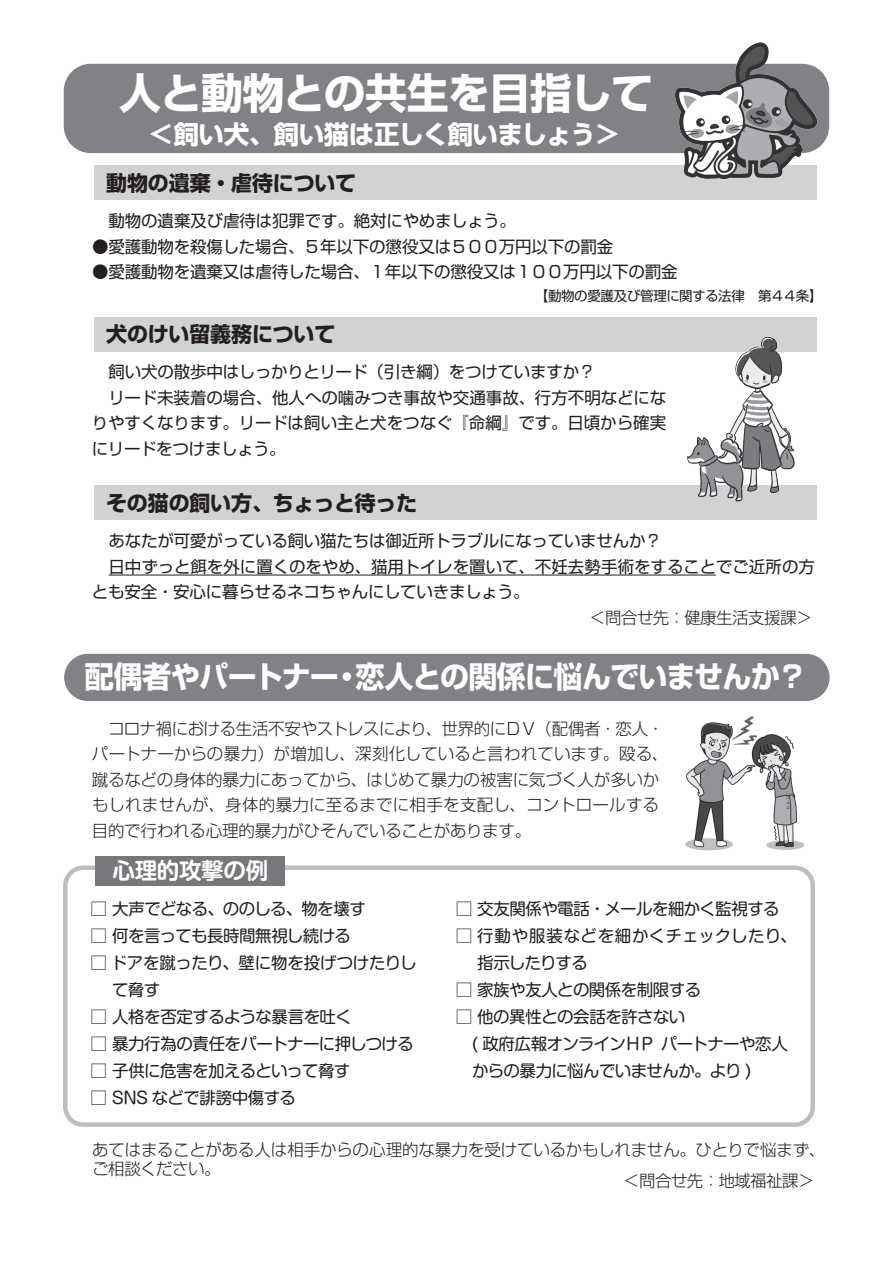
<style>
.page{position:relative;width:893px;height:1263px;background:#fff}
.page>*{position:absolute;margin:0;border:0;box-sizing:border-box;transform-origin:0 0}
.t1{font:700 42px "Shin Go Pro";letter-spacing:-.025em;color:#fff}
.t2{font:700 30px "Shin Go Pro";letter-spacing:-.03em;color:#fff}
.t3{font:700 25.5px "Shin Go Pro";letter-spacing:-.025em;color:#fff}
.t4{font:700 22.5px "Shin M Go Pro De";letter-spacing:-.015em;color:#fff}
.t5{font:700 21px "Shin Go Pro";letter-spacing:-.01em;color:#231f20}
.t6{font:16.5px/25.5px "Shin Go Pro";letter-spacing:-.01em;color:#231f20}
.t7{font:300 16.5px/25.5px "Shin Go Pro";letter-spacing:-.01em;color:#231f20}
.t8{font:16.5px/27px "Shin M Go Pro";letter-spacing:-.03em;color:#231f20}
.t9{font:16.5px/27px "Shin M Go Pro";letter-spacing:.01em;color:#231f20}
.t10{font:300 16.5px "Shin Go Pro";letter-spacing:-.035em;color:#231f20}
.t11{font:13.5px "Shin Go Pro";letter-spacing:-.035em;color:#231f20}
</style>
<div class="page">
<div style="left:64px;top:64px;width:765px;height:89px;background:#808285;border-radius:27px"></div>
<div style="left:64px;top:654px;width:766px;height:47px;background:#808285;border-radius:24px"></div>
<div style="left:63px;top:865px;width:752px;height:262px;border:4px solid #bcbdc0;border-radius:18px"></div>
<div style="left:96px;top:856px;width:189px;height:29px;background:#76787b"></div>
<div style="left:94px;top:166px;width:722px;height:34px;background:#d1d2d4"></div>
<div style="left:94px;top:317px;width:722px;height:34px;background:#d1d2d4"></div>
<div style="left:94px;top:486px;width:722px;height:34px;background:#d1d2d4"></div>
<img style="left:669px;top:42px;width:152px;height:138px">
<hr style="left:109px;top:575px;width:607px;height:1px;background:#231f20">
<img style="left:685px;top:717px;width:120px;height:134px">
<img style="left:678px;top:336px;width:139px;height:171px">
<h1 class="t1" style="left:119px;top:60px;width:535px">人と動物との共生を目指して</h1>
<h3 class="t3" style="left:149px;top:114px;width:472px">＜飼い犬、飼い猫は正しく飼いましょう＞</h3>
<p class="t5" style="left:106px;top:166px;width:251px">動物の遺棄・虐待について</p>
<p class="t6" style="left:92px;top:206px;width:425px">　動物の遺棄及び虐待は犯罪です。絶対にやめましょう。</p>
<p class="t6" style="left:92px;top:232px;width:523px">●愛護動物を殺傷した場合、５年以下の懲役又は５００万円以下の罰金</p>
<p class="t6" style="left:92px;top:257px;width:587px">●愛護動物を遺棄又は虐待した場合、１年以下の懲役又は１００万円以下の罰金</p>
<p class="t11" style="left:535px;top:285px;width:289px">【動物の愛護及び管理に関する法律　第４４条】</p>
<p class="t5" style="left:106px;top:317px;width:231px">犬のけい留義務について</p>
<p class="t6" style="left:92px;top:357px;width:576px">　飼い犬の散歩中はしっかりとリード（引き綱）をつけていますか？<br>　リード未装着の場合、他人への噛みつき事故や交通事故、行方不明などになりやすくなります。リードは飼い主と犬をつなぐ『命綱』です。日頃から確実にリードをつけましょう。</p>
<p class="t5" style="left:106px;top:486px;width:313px">その猫の飼い方、ちょっと待った</p>
<p class="t6" style="left:92px;top:526px;width:571px">　あなたが可愛がっている飼い猫たちは御近所トラブルになっていませんか？</p>
<p class="t6" style="left:109px;top:552px;width:708px">日中ずっと餌を外に置くのをやめ、猫用トイレを置いて、不妊去勢手術をすることでご近所の方</p>
<p class="t6" style="left:92px;top:577px;width:439px">とも安全・安心に暮らせるネコちゃんにしていきましょう。</p>
<p class="t10" style="left:589px;top:604px;width:224px">＜問合せ先：健康生活支援課＞</p>
<h2 class="t2" style="left:85px;top:652px;width:724px">配偶者やパートナー・恋人との関係に悩んでいませんか？</h2>
<p class="t7" style="left:92px;top:714px;width:578px">　コロナ禍における生活不安やストレスにより、世界的にＤＶ（配偶者・恋人・パートナーからの暴力）が増加し、深刻化していると言われています。殴る、蹴るなどの身体的暴力にあってから、はじめて暴力の被害に気づく人が多いかもしれませんが、身体的暴力に至るまでに相手を支配し、コントロールする目的で行われる心理的暴力がひそんでいることがあります。</p>
<h3 class="t4" style="left:112px;top:852px;width:157px">心理的攻撃の例</h3>
<p class="t8" style="left:91px;top:893px;width:277px">□ 大声でどなる、ののしる、物を壊す</p>
<p class="t8" style="left:91px;top:920px;width:262px">□ 何を言っても長時間無視し続ける</p>
<p class="t8" style="left:112px;top:947px;width:306px;text-indent:-21px">□ ドアを蹴ったり、壁に物を投げつけたりして脅す</p>
<p class="t8" style="left:91px;top:1001px;width:263px">□ 人格を否定するような暴言を吐く</p>
<p class="t8" style="left:91px;top:1028px;width:325px">□ 暴力行為の責任をパートナーに押しつける</p>
<p class="t8" style="left:91px;top:1055px;width:261px">□ 子供に危害を加えるといって脅す</p>
<p class="t8" style="left:91px;top:1082px;width:207px">□ SNS などで誹謗中傷する</p>
<p class="t8" style="left:456px;top:893px;width:326px">□ 交友関係や電話・メールを細かく監視する</p>
<p class="t9" style="left:477px;top:920px;width:321px;text-indent:-21px">□ 行動や服装などを細かくチェックしたり、指示したりする</p>
<p class="t8" style="left:456px;top:974px;width:247px">□ 家族や友人との関係を制限する</p>
<p class="t8" style="left:472px;top:1001px;width:317px;text-indent:-17px">□ 他の異性との会話を許さない<br>( 政府広報オンラインＨＰ パートナーや恋人からの暴力に悩んでいませんか。より )</p>
<p class="t7" style="left:92px;top:1137px;width:735px;line-height:19.5px">あてはまることがある人は相手からの心理的な暴力を受けているかもしれません。ひとりで悩まず、ご相談ください。</p>
<p class="t10" style="left:623px;top:1167px;width:192px">＜問合せ先：地域福祉課＞</p>
</div>
